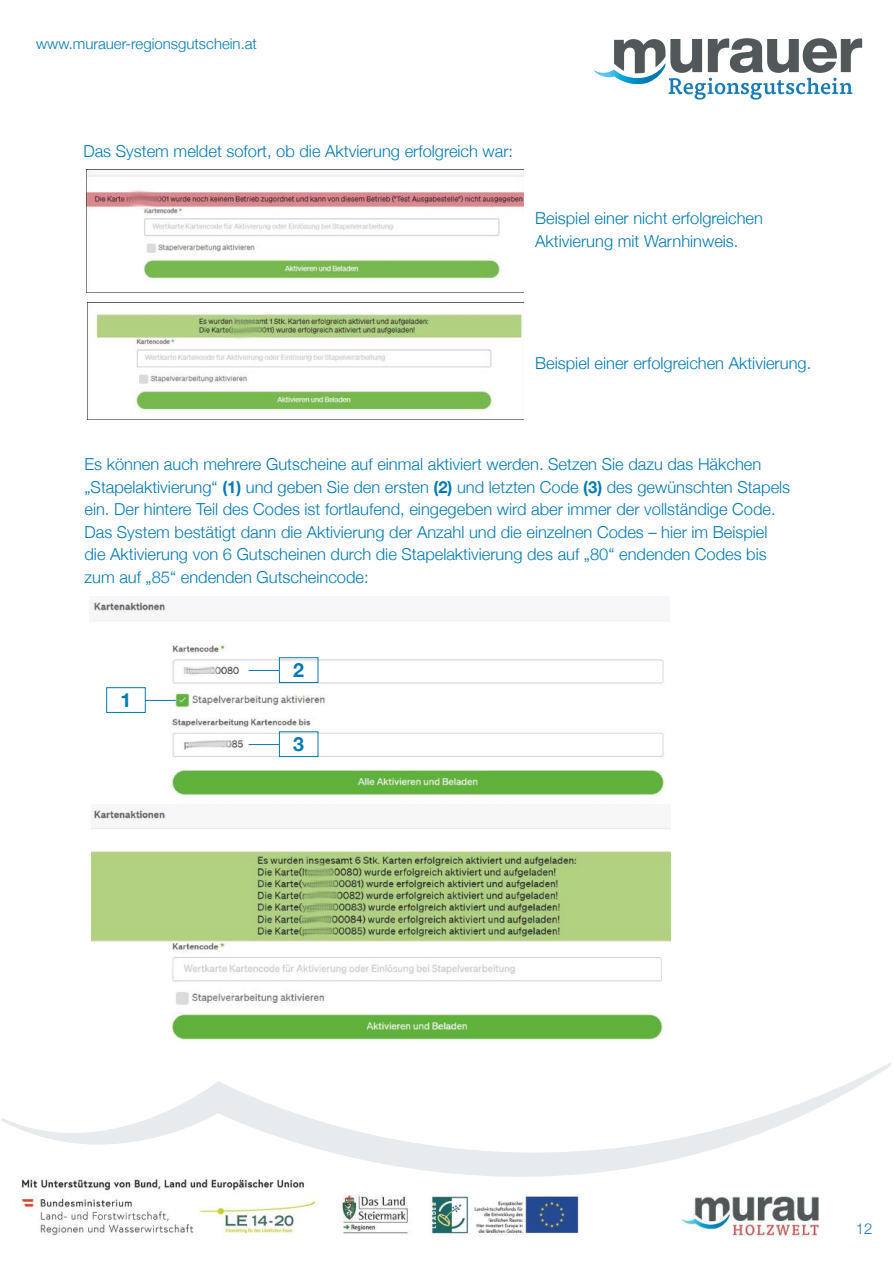
<style>
.page{position:relative;width:893px;height:1263px;background:#fff}
.page>*{position:absolute;margin:0;border:0;box-sizing:border-box;transform-origin:0 0}
.t1{font:700 19.5px "Helvetica Neue";color:#007ab5}
.t2{font:300 16.5px/22.5px "Helvetica Neue";color:#007ab5}
.t3{font:300 15px "Helvetica Neue";color:#007ab5}
.t4{font:300 15px "Helvetica Neue";color:#127ab5}
.s1{font-weight:700}
</style>
<div class="page">
<svg style="left:1px;top:1064px;width:890px;height:173px"></svg>
<img style="left:15px;top:1171px;width:571px;height:69px">
<img style="left:682px;top:1197px;width:137px;height:39px">
<img style="left:594px;top:69px;width:20px;height:9px">
<svg style="left:614px;top:38px;width:248px;height:62px"></svg>
<img style="left:87px;top:169px;width:437px;height:113px">
<img style="left:89px;top:304px;width:435px;height:113px">
<img style="left:90px;top:601px;width:579px;height:195px">
<img style="left:92px;top:809px;width:579px;height:231px">
<hr style="left:145px;top:700px;width:31px;height:1px;background:#007ab5">
<div style="left:106px;top:687px;width:40px;height:26px;border:1px solid #007ab5"></div>
<hr style="left:249px;top:670px;width:30px;height:1px;background:#007ab5">
<div style="left:279px;top:657px;width:39px;height:26px;border:1px solid #007ab5"></div>
<hr style="left:249px;top:744px;width:30px;height:1px;background:#007ab5">
<div style="left:279px;top:731px;width:39px;height:26px;border:1px solid #007ab5"></div>
<p class="t3" style="left:36px;top:32px;width:222px">www.murauer-regionsgutschein.at</p>
<p class="t2" style="left:83px;top:138px;width:431px">Das System meldet sofort, ob die Aktvierung erfolgreich war:</p>
<p class="t2" style="left:535px;top:206px;width:229px">Beispiel einer nicht erfolgreichen<br>Aktivierung mit Warnhinweis.</p>
<p class="t2" style="left:535px;top:351px;width:278px">Beispiel einer erfolgreichen Aktivierung.</p>
<p class="t2" style="left:85px;top:452px;width:707px">Es können auch mehrere Gutscheine auf einmal aktiviert werden. Setzen Sie dazu das Häkchen „Stapelaktivierung“ <span class="s1">(1)</span> und geben Sie den ersten <span class="s1">(2)</span> und letzten Code <span class="s1">(3)</span> des gewünschten Stapels ein. Der hintere Teil des Codes ist fortlaufend, eingegeben wird aber immer der vollständige Code.<br>Das System bestätigt dann die Aktivierung der Anzahl und die einzelnen Codes – hier im Beispiel die Aktivierung von 6 Gutscheinen durch die Stapelaktivierung des auf „80“ endenden Codes bis zum auf „85“ endenden Gutscheincode:</p>
<p class="t1" style="left:121px;top:685px;width:12px">1</p>
<p class="t1" style="left:293px;top:655px;width:12px">2</p>
<p class="t1" style="left:293px;top:729px;width:12px">3</p>
<p class="t4" style="left:856px;top:1216px;width:18px">12</p>
</div>
